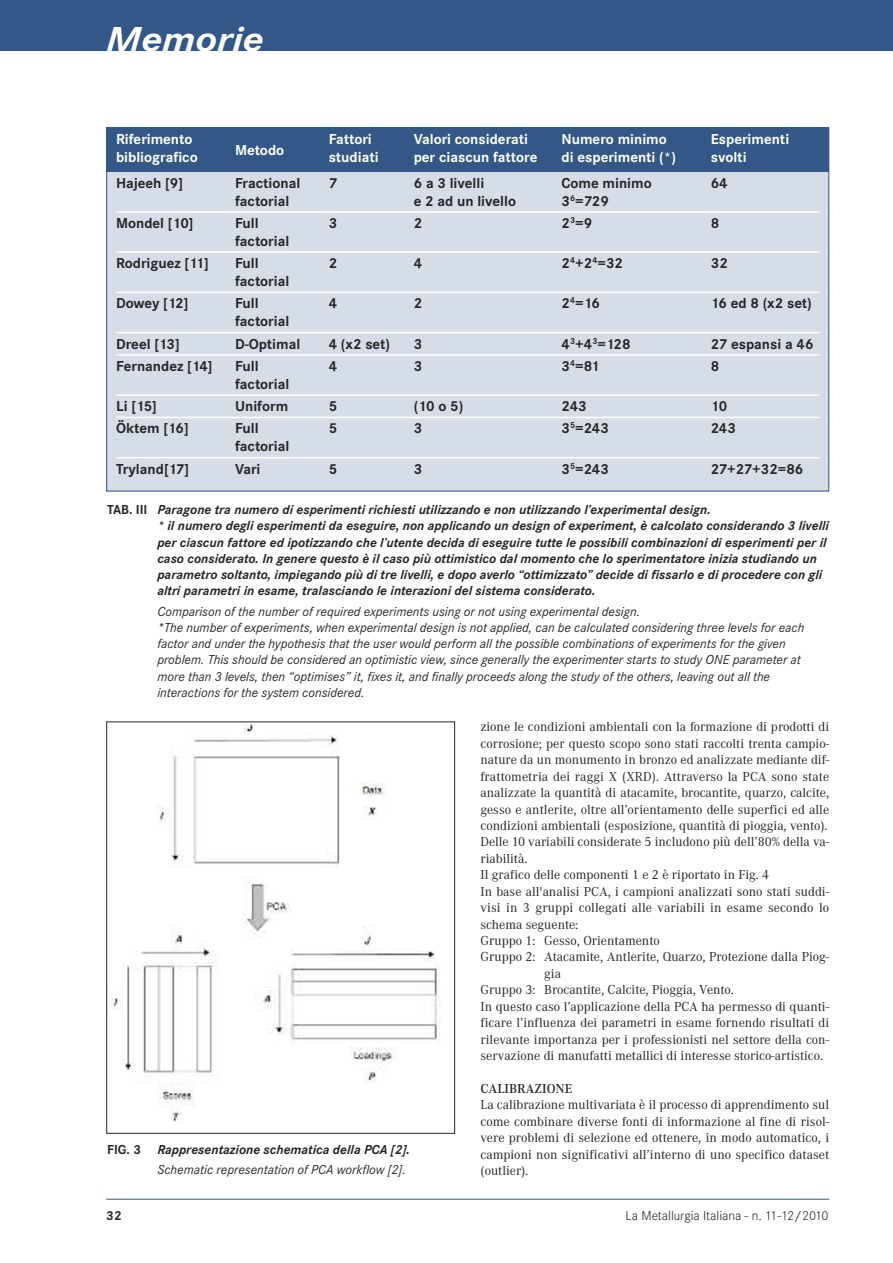
<style>
.page{position:relative;width:893px;height:1263px;background:#fff}
.page>*{position:absolute;margin:0;border:0;box-sizing:border-box;transform-origin:0 0}
.t1{font:italic 700 36px "Corporate S";color:#fff;scale:1.14 1}
.t2{font:700 15px "Corporate S";color:#272627}
.t3{font:700 15px "Corporate S";color:#fff}
.t4{font:13.5px/16.5px "Corporate A";color:#272627;text-align:justify}
.t5{font:italic 13.5px/16.2px "Corporate S";color:#272627}
.t6{font:italic 700 13.5px/16.2px "Corporate S";color:#272627}
.t7{font:300 13.5px "Corporate S";color:#272627}
.t8{font:600 13.5px "Corporate A";color:#272627}
.t9{font:700 13.5px "Corporate S";color:#272627}
.s1{font-style:normal}
.s2{font-weight:700;font-style:normal}
.s3{font-weight:700}
</style>
<div class="page">
<div style="left:0;top:0;width:893px;height:50px;background:#335786"></div>
<hr style="left:106px;top:1199px;width:723px;height:1px;background:#335786">
<div style="left:106px;top:172px;width:723px;height:320px;background:#d6dde7"></div>
<div style="left:106px;top:128px;width:723px;height:44px;background:#335786"></div>
<hr style="left:116px;top:211px;width:703px;height:2px;background:#fff">
<hr style="left:116px;top:251px;width:703px;height:2px;background:#fff">
<hr style="left:116px;top:292px;width:703px;height:1px;background:#fff">
<hr style="left:116px;top:332px;width:703px;height:1px;background:#fff">
<hr style="left:116px;top:354px;width:703px;height:2px;background:#fff">
<hr style="left:116px;top:394px;width:703px;height:2px;background:#fff">
<hr style="left:116px;top:417px;width:703px;height:1px;background:#fff">
<hr style="left:116px;top:457px;width:703px;height:1px;background:#fff">
<img style="left:111px;top:723px;width:328px;height:399px">
<div style="left:106px;top:721px;width:349px;height:413px;border:1px solid #272627"></div>
<h1 class="t1" style="left:106px;top:17px;width:140px">Memorie</h1>
<p class="t3" style="left:116px;top:130px;width:78px">Riferimento</p>
<p class="t3" style="left:329px;top:130px;width:45px">Fattori</p>
<p class="t3" style="left:414px;top:130px;width:116px">Valori considerati</p>
<p class="t3" style="left:562px;top:130px;width:107px">Numero minimo</p>
<p class="t3" style="left:711px;top:130px;width:80px">Esperimenti</p>
<p class="t3" style="left:235px;top:141px;width:51px">Metodo</p>
<p class="t3" style="left:116px;top:148px;width:83px">bibliografico</p>
<p class="t3" style="left:329px;top:148px;width:51px">studiati</p>
<p class="t3" style="left:414px;top:148px;width:125px">per ciascun fattore</p>
<p class="t3" style="left:562px;top:148px;width:116px">di esperimenti (*)</p>
<p class="t3" style="left:711px;top:148px;width:37px">svolti</p>
<p class="t2" style="left:116px;top:174px;width:68px">Hajeeh [9]</p>
<p class="t2" style="left:235px;top:174px;width:67px">Fractional</p>
<p class="t2" style="left:329px;top:174px;width:10px">7</p>
<p class="t2" style="left:414px;top:174px;width:72px">6 a 3 livelli</p>
<p class="t2" style="left:562px;top:174px;width:92px">Come minimo</p>
<p class="t2" style="left:711px;top:174px;width:18px">64</p>
<p class="t2" style="left:235px;top:192px;width:56px">factorial</p>
<p class="t2" style="left:414px;top:192px;width:104px">e 2 ad un livello</p>
<p class="t2" style="left:562px;top:192px;width:49px">3<sup>6</sup>=729</p>
<p class="t2" style="left:116px;top:214px;width:79px">Mondel [10]</p>
<p class="t2" style="left:235px;top:214px;width:25px">Full</p>
<p class="t2" style="left:329px;top:214px;width:10px">3</p>
<p class="t2" style="left:414px;top:214px;width:10px">2</p>
<p class="t2" style="left:562px;top:214px;width:32px">2<sup>3</sup>=9</p>
<p class="t2" style="left:711px;top:214px;width:10px">8</p>
<p class="t2" style="left:235px;top:232px;width:56px">factorial</p>
<p class="t2" style="left:116px;top:254px;width:94px">Rodriguez [11]</p>
<p class="t2" style="left:235px;top:254px;width:25px">Full</p>
<p class="t2" style="left:329px;top:254px;width:10px">2</p>
<p class="t2" style="left:414px;top:254px;width:10px">4</p>
<p class="t2" style="left:562px;top:254px;width:63px">2<sup>4</sup>+2<sup>4</sup>=32</p>
<p class="t2" style="left:711px;top:254px;width:19px">32</p>
<p class="t2" style="left:235px;top:272px;width:56px">factorial</p>
<p class="t2" style="left:116px;top:294px;width:74px">Dowey [12]</p>
<p class="t2" style="left:235px;top:294px;width:25px">Full</p>
<p class="t2" style="left:329px;top:294px;width:10px">4</p>
<p class="t2" style="left:414px;top:294px;width:10px">2</p>
<p class="t2" style="left:562px;top:294px;width:40px">2<sup>4</sup>=16</p>
<p class="t2" style="left:711px;top:294px;width:103px">16 ed 8 (x2 set)</p>
<p class="t2" style="left:235px;top:312px;width:56px">factorial</p>
<p class="t2" style="left:116px;top:335px;width:65px">Dreel [13]</p>
<p class="t2" style="left:235px;top:335px;width:67px">D-Optimal</p>
<p class="t2" style="left:329px;top:335px;width:63px">4 (x2 set)</p>
<p class="t2" style="left:414px;top:335px;width:10px">3</p>
<p class="t2" style="left:562px;top:335px;width:71px">4<sup>3</sup>+4<sup>3</sup>=128</p>
<p class="t2" style="left:711px;top:335px;width:104px">27 espansi a 46</p>
<p class="t2" style="left:116px;top:357px;width:98px">Fernandez [14]</p>
<p class="t2" style="left:235px;top:357px;width:25px">Full</p>
<p class="t2" style="left:329px;top:357px;width:10px">4</p>
<p class="t2" style="left:414px;top:357px;width:10px">3</p>
<p class="t2" style="left:562px;top:357px;width:40px">3<sup>4</sup>=81</p>
<p class="t2" style="left:711px;top:357px;width:10px">8</p>
<p class="t2" style="left:235px;top:375px;width:56px">factorial</p>
<p class="t2" style="left:116px;top:397px;width:42px">Li [15]</p>
<p class="t2" style="left:235px;top:397px;width:55px">Uniform</p>
<p class="t2" style="left:329px;top:397px;width:10px">5</p>
<p class="t2" style="left:414px;top:397px;width:51px">(10 o 5)</p>
<p class="t2" style="left:562px;top:397px;width:27px">243</p>
<p class="t2" style="left:711px;top:397px;width:18px">10</p>
<p class="t2" style="left:116px;top:419px;width:74px">Öktem [16]</p>
<p class="t2" style="left:235px;top:419px;width:25px">Full</p>
<p class="t2" style="left:329px;top:419px;width:10px">5</p>
<p class="t2" style="left:414px;top:419px;width:10px">3</p>
<p class="t2" style="left:562px;top:419px;width:49px">3<sup>5</sup>=243</p>
<p class="t2" style="left:711px;top:419px;width:27px">243</p>
<p class="t2" style="left:235px;top:437px;width:56px">factorial</p>
<p class="t2" style="left:116px;top:460px;width:74px">Tryland[17]</p>
<p class="t2" style="left:235px;top:460px;width:27px">Vari</p>
<p class="t2" style="left:329px;top:460px;width:10px">5</p>
<p class="t2" style="left:414px;top:460px;width:10px">3</p>
<p class="t2" style="left:562px;top:460px;width:49px">3<sup>5</sup>=243</p>
<p class="t2" style="left:711px;top:460px;width:94px">27+27+32=86</p>
<p class="t6" style="left:157px;top:501px;width:673px;text-indent:-50px"><span class="s1">TAB. III</span> Paragone tra numero di esperimenti richiesti utilizzando e non utilizzando l’experimental design.<br>* il numero degli esperimenti da eseguire, non applicando un design of experiment, è calcolato considerando 3 livelli per ciascun fattore ed ipotizzando che l’utente decida di eseguire tutte le possibili combinazioni di esperimenti per il caso considerato. In genere questo è il caso più ottimistico dal momento che lo sperimentatore inizia studiando un parametro soltanto, impiegando più di tre livelli, e dopo averlo “ottimizzato” decide di fissarlo e di procedere con gli altri parametri in esame, tralasciando le interazioni del sistema considerato.</p>
<p class="t5" style="left:157px;top:603px;width:648px">Comparison of the number of required experiments using or not using experimental design.<br>*The number of experiments, when experimental design is not applied, can be calculated considering three levels for each factor and under the hypothesis that the user would perform all the possible combinations of experiments for the given problem. This should be considered an optimistic view, since generally the experimenter starts to study ONE parameter at more than 3 levels, then “optimises” it, fixes it, and finally proceeds along the study of the others, leaving out all the interactions for the system considered.</p>
<p class="t4" style="left:480px;top:718px;width:350px">zione le condizioni ambientali con la formazione di prodotti di</p>
<p class="t4" style="left:480px;top:735px;width:350px">corrosione; per questo scopo sono stati raccolti trenta campio-</p>
<p class="t4" style="left:480px;top:751px;width:350px">nature da un monumento in bronzo ed analizzate mediante dif-</p>
<p class="t4" style="left:480px;top:768px;width:350px">frattometria dei raggi X (XRD). Attraverso la PCA sono state</p>
<p class="t4" style="left:480px;top:784px;width:350px">analizzate la quantità di atacamite, brocantite, quarzo, calcite,</p>
<p class="t4" style="left:480px;top:801px;width:350px">gesso e antlerite, oltre all’orientamento delle superfici ed alle</p>
<p class="t4" style="left:480px;top:817px;width:349px">condizioni ambientali (esposizione, quantità di pioggia, vento).</p>
<p class="t4" style="left:480px;top:833px;width:350px">Delle 10 variabili considerate 5 includono più dell’80% della va-</p>
<p class="t4" style="left:480px;top:850px;width:49px">riabilità.</p>
<p class="t4" style="left:480px;top:866px;width:290px">Il grafico delle componenti 1 e 2 è riportato in Fig. 4</p>
<p class="t4" style="left:480px;top:883px;width:350px">In base all'analisi PCA, i campioni analizzati sono stati suddi-</p>
<p class="t4" style="left:480px;top:899px;width:350px">visi in 3 gruppi collegati alle variabili in esame secondo lo</p>
<p class="t4" style="left:480px;top:916px;width:99px">schema seguente:</p>
<p class="t4" style="left:480px;top:932px;width:181px">Gruppo 1: Gesso, Orientamento</p>
<p class="t4" style="left:480px;top:948px;width:350px">Gruppo 2: Atacamite, Antlerite, Quarzo, Protezione dalla Piog-</p>
<p class="t4" style="left:544px;top:965px;width:18px">gia</p>
<p class="t4" style="left:480px;top:981px;width:255px">Gruppo 3: Brocantite, Calcite, Pioggia, Vento.</p>
<p class="t4" style="left:480px;top:998px;width:350px">In questo caso l’applicazione della PCA ha permesso di quanti-</p>
<p class="t4" style="left:480px;top:1014px;width:350px">ficare l’influenza dei parametri in esame fornendo risultati di</p>
<p class="t4" style="left:480px;top:1031px;width:350px">rilevante importanza per i professionisti nel settore della con-</p>
<p class="t4" style="left:480px;top:1047px;width:344px">servazione di manufatti metallici di interesse storico-artistico.</p>
<p class="t8" style="left:480px;top:1080px;width:93px">CALIBRAZIONE</p>
<p class="t4" style="left:480px;top:1096px;width:350px">La calibrazione multivariata è il processo di apprendimento sul come combinare diverse fonti di informazione al fine di risol&shy;vere problemi di selezione ed ottenere, in modo automatico, i campioni non significativi all’interno di uno specifico dataset (outlier).</p>
<p class="t5" style="left:157px;top:1139px;width:254px;line-height:20.4px;text-indent:-50px"><span class="s2">FIG. 3</span> <span class="s3">Rappresentazione schematica della PCA [2].<br></span>Schematic representation of PCA workflow [2].</p>
<p class="t9" style="left:106px;top:1207px;width:17px">32</p>
<p class="t7" style="left:626px;top:1207px;width:204px">La Metallurgia Italiana - n. 11-12/2010</p>
</div>
